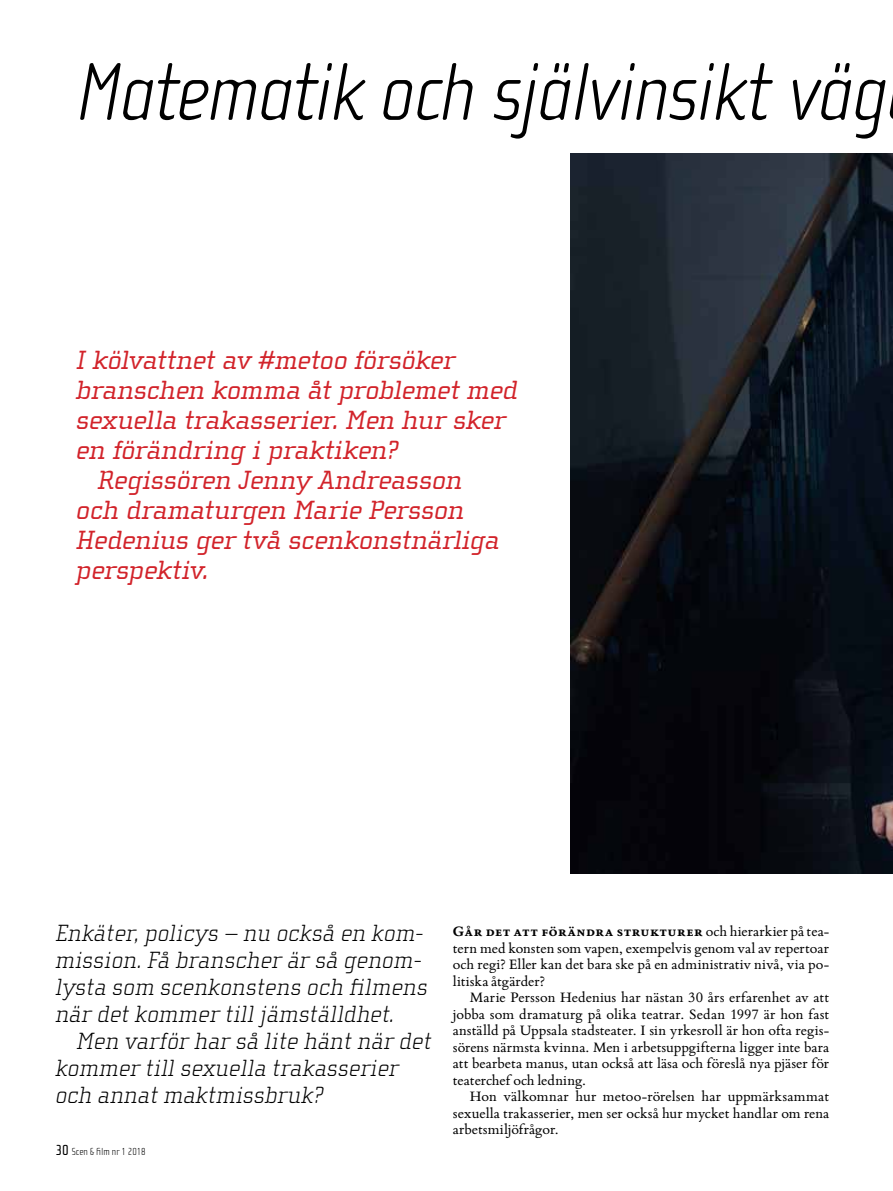
<style>
.page{position:relative;width:893px;height:1191px;background:#fff}
.page>*{position:absolute;margin:0;border:0;box-sizing:border-box;transform-origin:0 0}
.t1{font:italic 100 84px "Cholla Sans";letter-spacing:-.025em;color:#000}
.t2{font:italic 27px "Cholla Slab";letter-spacing:-.005em;color:#d2232a}
.t3{font:italic 100 24px/27px "Cholla Slab";color:#000}
.t4{font:15.45px/16.5px "Bembo Book MT Pro";color:#000;text-align:justify}
.t5{font:100 10.5px "Cholla Sans";color:#000}
.s1{font-weight:400;font-size:15px}
.s2{font-weight:700}
</style>
<div class="page">
<img style="left:571px;top:154px;width:322px;height:719px">
<h1 class="t1" style="left:77px;top:46px;width:812px">Matematik och självinsikt väg</h1>
<h2 class="t2" style="left:77px;top:345px;width:380px">I kölvattnet av #metoo försöker</h2>
<h2 class="t2" style="left:77px;top:375px;width:443px">branschen komma åt problemet med</h2>
<h2 class="t2" style="left:77px;top:405px;width:431px">sexuella trakasserier. Men hur sker</h2>
<h2 class="t2" style="left:77px;top:435px;width:324px">en förändring i praktiken?</h2>
<h2 class="t2" style="left:98px;top:465px;width:366px">Regissören Jenny Andreasson</h2>
<h2 class="t2" style="left:77px;top:495px;width:390px">och dramaturgen Marie Persson</h2>
<h2 class="t2" style="left:77px;top:525px;width:425px">Hedenius ger två scenkonstnärliga</h2>
<h2 class="t2" style="left:77px;top:555px;width:134px">perspektiv.</h2>
<h3 class="t3" style="left:56px;top:920px;width:374px">Enkäter, policys – nu också en kom&shy;mission. Få branscher är så genom&shy;lysta som scenkonstens och filmens när det kommer till jämställdhet.</h3>
<h3 class="t3" style="left:56px;top:1028px;width:378px;text-indent:21px">Men varför har så lite hänt när det kommer till sexuella trakasserier och annat maktmissbruk?</h3>
<p class="t5" style="left:56px;top:1146px;width:91px"><span class="s1">30</span> Scen &amp; film nr 1 2018</p>
<p class="t4" style="left:453px;top:922px;width:378px"><span class="s2">Går det att förändra strukturer</span> och hierarkier på tea&shy;tern med konsten som vapen, exempelvis genom val av repertoar och regi? Eller kan det bara ske på en administrativ nivå, via po&shy;litiska åtgärder?</p>
<p class="t4" style="left:453px;top:988px;width:378px;text-indent:17px">Marie Persson Hedenius har nästan 30 års erfarenhet av att jobba som dramaturg på olika teatrar. Sedan 1997 är hon fast anställd på Uppsala stadsteater. I sin yrkesroll är hon ofta regis&shy;sörens närmsta kvinna. Men i arbetsuppgifterna ligger inte bara att bearbeta manus, utan också att läsa och föreslå nya pjäser för teaterchef och ledning.</p>
<p class="t4" style="left:453px;top:1087px;width:378px;text-indent:17px">Hon välkomnar hur metoo-rörelsen har uppmärksammat sexuella trakasserier, men ser också hur mycket handlar om rena arbetsmiljöfrågor.</p>
</div>
